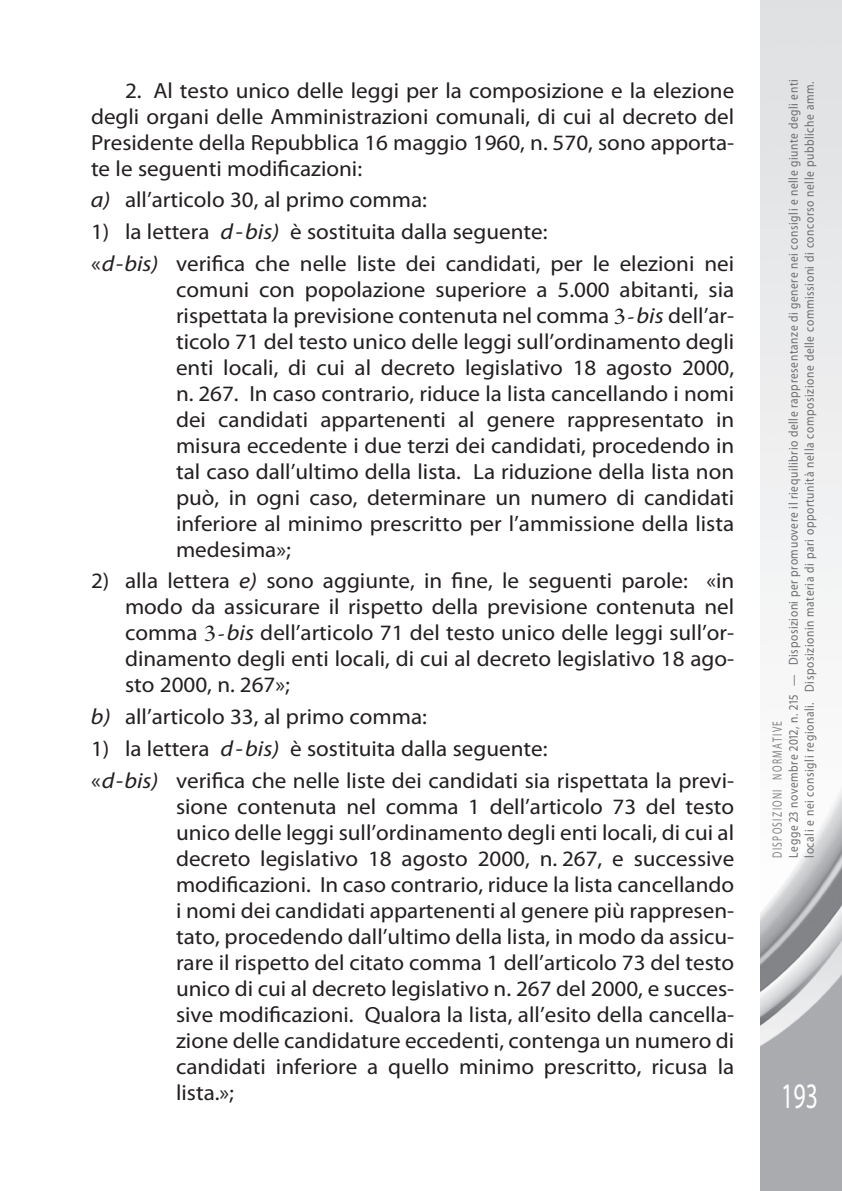
<style>
.page{position:relative;width:842px;height:1191px;background:#fff}
.page>*{position:absolute;margin:0;border:0;box-sizing:border-box;transform-origin:0 0}
.t1{font:36px "Myriad Pro";color:#fff;scale:.67 1}
.t2{font:22px/26px "Myriad Pro";color:#231f20;text-align:justify;scale:1.05 1}
.t3{font:13.6px "Myriad Pro";letter-spacing:.135em;color:#808285;scale:.7 1}
.t4{font:13px/16px "Myriad Pro";letter-spacing:.05em;color:#6c6d70;scale:.88 1}
.s1{font-style:italic}
.s2{font-family:"Garamond Premr Pro";font-size:23px}
</style>
<div class="page">
<img style="left:761px;top:0;width:81px;height:1191px">
<p class="t2" style="left:91px;top:79px;width:614px;text-indent:34px">2. al testo unico delle leggi per la composizione e la elezione degli organi delle amministrazioni comunali, di cui al decreto del presidente della repubblica 16 maggio 1960, n. 570, sono apporta&shy;te le seguenti modificazioni:</p>
<p class="t2" style="left:91px;top:189px;width:321px"><span class="s1">a)</span> all’articolo 30, al primo comma:</p>
<p class="t2" style="left:91px;top:217px;width:614px;line-height:31.6px">1) la lettera <span class="s1">d-bis)</span> è sostituita dalla seguente:<br>«<span class="s1">d-bis)</span> verifica che nelle liste dei candidati, per le elezioni nei</p>
<p class="t2" style="left:176px;top:278px;width:533px">comuni con popolazione superiore a 5.000 abitanti, sia rispettata la previsione contenuta nel comma <span class="s2">3-</span><span class="s1">bis</span> dell’ar&shy;ticolo 71 del testo unico delle leggi sull’ordinamento degli enti locali, di cui al decreto legislativo 18 agosto 2000, n. 267. in caso contrario, riduce la lista cancellando i nomi dei candidati appartenenti al genere rappresentato in misura eccedente i due terzi dei candidati, procedendo in tal caso dall’ultimo della lista. la riduzione della lista non può, in ogni caso, determinare un numero di candidati inferiore al minimo prescritto per l’ammissione della lista medesima»;</p>
<p class="t2" style="left:125px;top:570px;width:582px;text-indent:-34px">2) alla lettera <span class="s1">e)</span> sono aggiunte, in fine, le seguenti parole: «in modo da assicurare il rispetto della previsione contenuta nel comma <span class="s2">3-</span><span class="s1">bis</span> dell’articolo 71 del testo unico delle leggi sull’or&shy;dinamento degli enti locali, di cui al decreto legislativo 18 ago&shy;sto 2000, n. 267»;</p>
<p class="t2" style="left:91px;top:705px;width:321px"><span class="s1">b)</span> all’articolo 33, al primo comma:</p>
<p class="t2" style="left:91px;top:734px;width:614px;line-height:31.6px">1) la lettera <span class="s1">d-bis)</span> è sostituita dalla seguente:<br>«<span class="s1">d-bis)</span> verifica che nelle liste dei candidati sia rispettata la previ-</p>
<p class="t2" style="left:176px;top:795px;width:533px">sione contenuta nel comma 1 dell’articolo 73 del testo unico delle leggi sull’ordinamento degli enti locali, di cui al decreto legislativo 18 agosto 2000, n. 267, e successive modificazioni. in caso contrario, riduce la lista cancellando i nomi dei candidati appartenenti al genere più rappresen&shy;tato, procedendo dall’ultimo della lista, in modo da assicu&shy;rare il rispetto del citato comma 1 dell’articolo 73 del testo unico di cui al decreto legislativo n. 267 del 2000, e succes&shy;sive modificazioni. Qualora la lista, all’esito della cancella&shy;zione delle candidature eccedenti, contenga un numero di candidati inferiore a quello minimo prescritto, ricusa la lista.»;</p>
<p class="t4" style="left:786px;top:857px;width:886px;rotate:-90deg">legge 23 novembre 2012, n. 215 — disposizioni per promuovere il riequilibrio delle rappresentanze di genere nei consigli e nelle giunte degli enti locali e nei consigli regionali. disposizionin materia di pari opportunità nella composizione delle commissioni di concorso nelle pubbliche amm.</p>
<p class="t3" style="left:772px;top:857px;width:197px;rotate:-90deg">disposizioni normative</p>
<h1 class="t1" style="left:781px;top:1082px;width:57px">193</h1>
</div>
